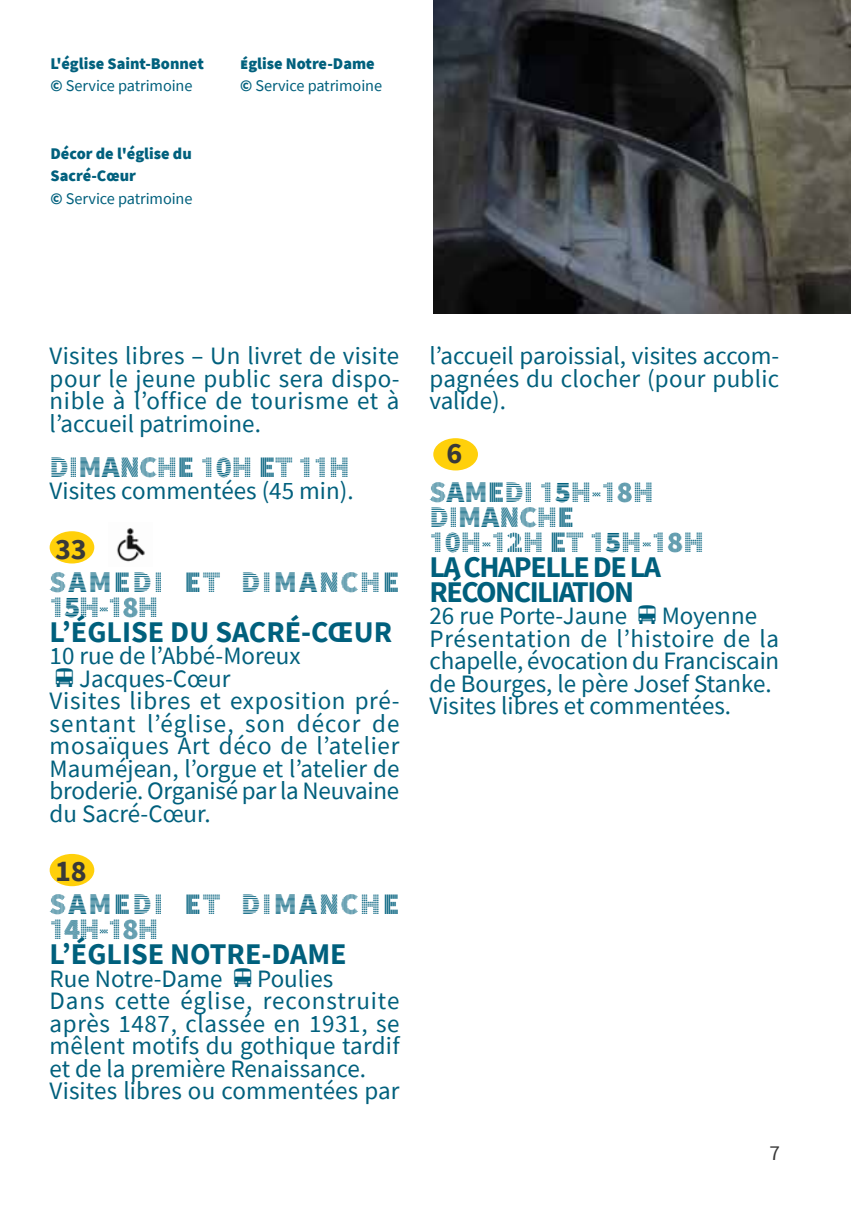
<style>
.page{position:relative;width:851px;height:1205px;background:#fff}
.page>*{position:absolute;margin:0;border:0;box-sizing:border-box;transform-origin:0 0}
.t1{font:30px/25px "Source Sans Pro DISPLAY";color:#00607d}
.t2{font:30px/25px "Source Sans Pro DISPLAY";letter-spacing:.065em;color:#00607d}
.t3{font:700 30px "Source Sans Pro";color:#00607d}
.t4{font:700 30px/25px "Source Sans Pro";letter-spacing:-.035em;color:#00607d}
.t5{font:700 30px "Source Sans Pro";color:#393939}
.t6{font:25px/22.5px "Source Sans Pro";color:#00607d}
.t7{font:21.25px "Source Sans Pro";color:#393939}
.t8{font:900 16.25px/22.5px "Source Sans Pro";color:#00607d}
.t9{font:16.25px/22.5px "Source Sans Pro";letter-spacing:-.005em;color:#00607d}
.s1{font-weight:700}
.s2{font-weight:400}
.s3{font-weight:900}
</style>
<div class="page">
<div style="left:50px;top:531px;width:44px;height:32px;background:#ffd00a;border-radius:50%"></div>
<div style="left:50px;top:854px;width:44px;height:32px;background:#ffd00a;border-radius:50%"></div>
<img style="left:433px;top:0;width:417px;height:313px">
<div style="left:433px;top:438px;width:45px;height:32px;background:#ffd00a;border-radius:50%"></div>
<img style="left:116px;top:528px;width:29px;height:34px">
<p class="t8" style="left:50px;top:52px;width:155px">L'église Saint-Bonnet <span class="s1">©</span> <span class="s2">Service patrimoine</span></p>
<p class="t8" style="left:50px;top:142px;width:143px">Décor de l'église du<br>Sacré-Cœur<br><span class="s1">©</span> <span class="s2">Service patrimoine</span></p>
<p class="t9" style="left:240px;top:52px;width:143px"><span class="s3">Église Notre-Dame </span><span class="s1">©</span> Service patrimoine</p>
<p class="t6" style="left:50px;top:345px;width:351px;text-align:justify">Visites libres – Un livret de visite pour le jeune public sera dispo&shy;nible à l’office de tourisme et à l’accueil patrimoine.</p>
<p class="t1" style="left:50px;top:455px;width:301px">DIMANCHE 10H ET 11H</p>
<p class="t6" style="left:50px;top:480px;width:305px">Visites commentées (45 min).</p>
<p class="t5" style="left:55px;top:528px;width:33px">33</p>
<p class="t2" style="left:50px;top:570px;width:351px">SAMEDI ET DIMANCHE<br>15H-18H</p>
<p class="t3" style="left:50px;top:611px;width:344px">L’ÉGLISE DU SACRÉ-CŒUR</p>
<p class="t6" style="left:50px;top:645px;width:252px">10 rue de l’Abbé-Moreux</p>
<p class="t6" style="left:50px;top:667px;width:351px">❖Jacques-Cœur<br>Visites libres et exposition pré&shy;sentant l’église, son décor de mosaïques Art déco de l’atelier<br>Mauméjean, l’orgue et l’atelier de broderie. Organisé par la Neuvaine du Sacré-Cœur.</p>
<p class="t5" style="left:55px;top:851px;width:33px">18</p>
<p class="t2" style="left:50px;top:893px;width:351px">SAMEDI ET DIMANCHE<br>14H-18H</p>
<p class="t3" style="left:50px;top:934px;width:298px">L’ÉGLISE NOTRE-DAME</p>
<p class="t6" style="left:50px;top:967px;width:351px">Rue Notre-Dame ❖Poulies<br>Dans cette église, reconstruite après 1487, classée en 1931, se mêlent motifs du gothique tardif et de la première Renaissance.<br>Visites libres ou commentées par</p>
<p class="t6" style="left:429px;top:345px;width:351px;text-align:justify">l’accueil paroissial, visites accom&shy;pagnées du clocher (pour public valide).</p>
<p class="t5" style="left:446px;top:433px;width:17px">6</p>
<p class="t1" style="left:429px;top:480px;width:276px">SAMEDI 15H-18H<br>DIMANCHE<br>10H-12H ET 15H-18H</p>
<p class="t4" style="left:429px;top:554px;width:233px">LA CHAPELLE DE LA<br>RÉCONCILIATION</p>
<p class="t6" style="left:429px;top:605px;width:351px">26 rue Porte-Jaune ❖Moyenne<br>Présentation de l’histoire de la chapelle, évocation du Franciscain de Bourges, le père Josef Stanke.<br>Visites libres et commentées.</p>
<p class="t7" style="left:769px;top:1139px;width:12px">7</p>
</div>
